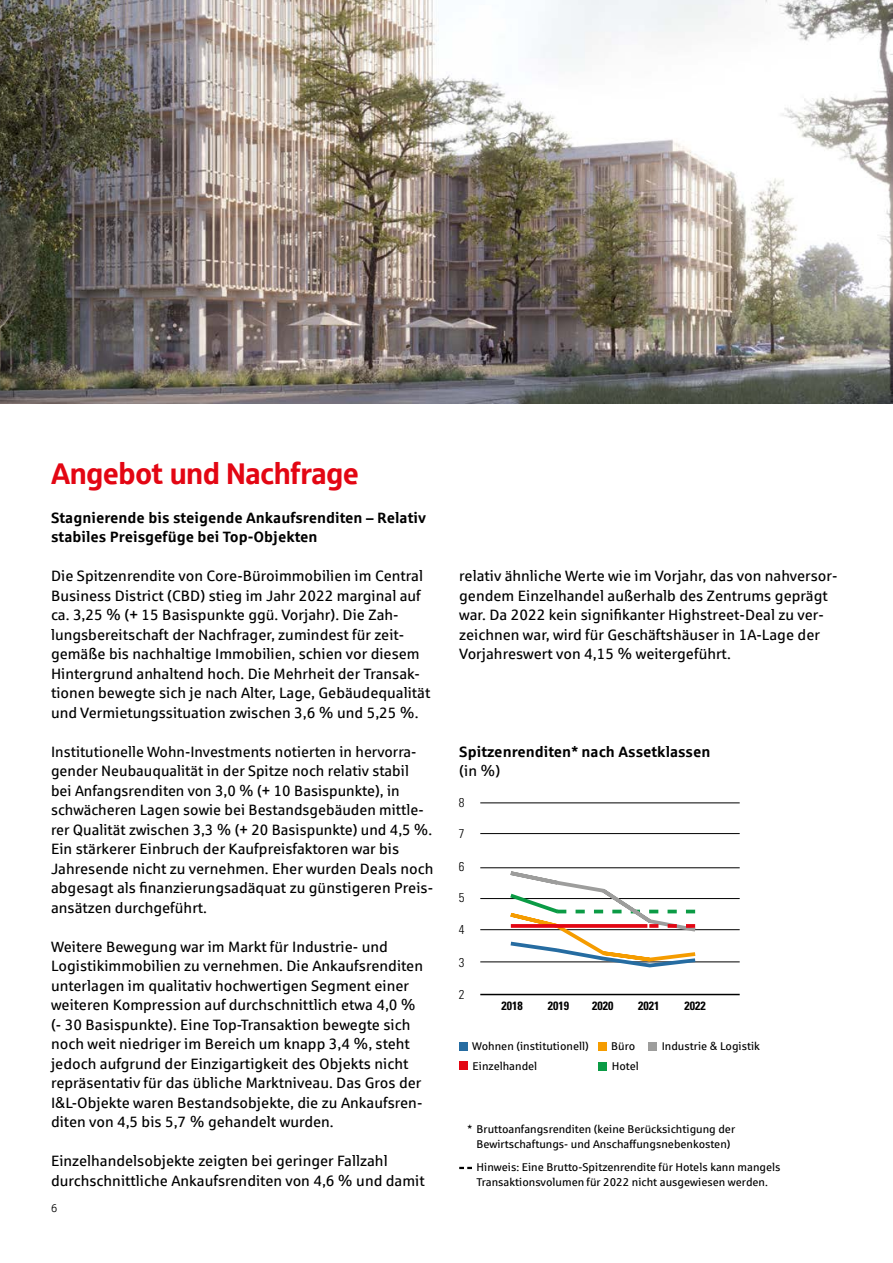
<style>
.page{position:relative;width:893px;height:1263px;background:#fff}
.page>*{position:absolute;margin:0;border:0;box-sizing:border-box;transform-origin:0 0}
.t1{font:30px "Sparkasse Head";color:#e30613}
.t2{font:15px/19.5px "Sparkasse Rg";color:#000}
.t3{font:700 15px/19.5px "Sparkasse Rg";color:#000}
.t4{font:300 condensed 12.75px "Univers LT Std";color:#000}
.t5{font:700 condensed 12px "Univers LT Std";color:#000}
.t6{font:11.25px/15px "Sparkasse Rg";color:#000;text-align:center}
.t7{font:11.25px "Sparkasse Lt";color:#000}
</style>
<div class="page">
<svg style="left:459px;top:1167px;width:13px;height:2px"></svg>
<hr style="left:480px;top:803px;width:260px;height:1px;background:#000">
<hr style="left:480px;top:833px;width:260px;height:1px;background:#000">
<hr style="left:480px;top:867px;width:260px;height:1px;background:#000">
<hr style="left:480px;top:898px;width:260px;height:1px;background:#000">
<hr style="left:480px;top:929px;width:260px;height:1px;background:#000">
<hr style="left:480px;top:962px;width:260px;height:1px;background:#000">
<hr style="left:480px;top:994px;width:260px;height:1px;background:#000">
<svg style="left:506px;top:871px;width:193px;height:97px"></svg>
<img style="left:0;top:0;width:893px;height:404px">
<div style="left:598px;top:1042px;width:9px;height:9px;background:#f59c00"></div>
<div style="left:459px;top:1042px;width:9px;height:8px;background:#266ca1"></div>
<div style="left:648px;top:1042px;width:9px;height:8px;background:#9d9d9c"></div>
<div style="left:598px;top:1062px;width:9px;height:8px;background:#0b9b45"></div>
<div style="left:459px;top:1061px;width:9px;height:9px;background:#e30613"></div>
<h1 class="t1" style="left:51px;top:454px;width:309px">Angebot und Nachfrage</h1>
<p class="t3" style="left:51px;top:507px;width:376px">Stagnierende bis steigende Ankaufsrenditen – Relativ stabiles Preisgefüge bei Top-Objekten</p>
<p class="t2" style="left:51px;top:566px;width:381px">Die Spitzenrendite von Core-Büroimmobilien im Central Business District (CBD) stieg im Jahr 2022 marginal auf ca. 3,25 % (+ 15 Basispunkte ggü. Vorjahr). Die Zah&shy;lungsbereitschaft der Nachfrager, zumindest für zeit&shy;gemäße bis nachhaltige Immobilien, schien vor diesem Hintergrund anhaltend hoch. Die Mehrheit der Transak&shy;tionen bewegte sich je nach Alter, Lage, Gebäudequalität und Vermietungssituation zwischen 3,6 % und 5,25 %.</p>
<p class="t2" style="left:51px;top:741px;width:384px">Institutionelle Wohn-Investments notierten in hervorra&shy;gender Neubauqualität in der Spitze noch relativ stabil<br>bei Anfangsrenditen von 3,0 % (+ 10 Basispunkte), in schwächeren Lagen sowie bei Bestandsgebäuden mittle&shy;rer Qualität zwischen 3,3 % (+ 20 Basispunkte) und 4,5 %.<br>Ein stärkerer Einbruch der Kaufpreisfaktoren war bis Jahresende nicht zu vernehmen. Eher wurden Deals noch abgesagt als finanzierungsadäquat zu günstigeren Preis&shy;ansätzen durchgeführt.</p>
<p class="t2" style="left:51px;top:936px;width:374px">Weitere Bewegung war im Markt für Industrie- und Logistikimmobilien zu vernehmen. Die Ankaufsrenditen unterlagen im qualitativ hochwertigen Segment einer weiteren Kompression auf durchschnittlich etwa 4,0 % (- 30 Basispunkte). Eine Top-Transaktion bewegte sich noch weit niedriger im Bereich um knapp 3,4 %, steht jedoch aufgrund der Einzigartigkeit des Objekts nicht repräsentativ für das übliche Marktniveau. Das Gros der I&amp;L-Objekte waren Bestandsobjekte, die zu Ankaufsren&shy;diten von 4,5 bis 5,7 % gehandelt wurden.</p>
<p class="t2" style="left:51px;top:1151px;width:375px">Einzelhandelsobjekte zeigten bei geringer Fallzahl durchschnittliche Ankaufsrenditen von 4,6 % und damit</p>
<p class="t7" style="left:51px;top:1201px;width:8px">6</p>
<p class="t2" style="left:459px;top:566px;width:380px">relativ ähnliche Werte wie im Vorjahr, das von nahversor&shy;gendem Einzelhandel außerhalb des Zentrums geprägt war. Da 2022 kein signifikanter Highstreet-Deal zu ver&shy;zeichnen war, wird für Geschäftshäuser in 1A-Lage der Vorjahreswert von 4,15 % weitergeführt.</p>
<p class="t3" style="left:459px;top:741px;width:253px">Spitzenrenditen* nach Assetklassen</p>
<p class="t2" style="left:459px;top:761px;width:42px">(in %)</p>
<p class="t4" style="left:459px;top:795px;width:7px">8</p>
<p class="t4" style="left:459px;top:826px;width:7px">7</p>
<p class="t4" style="left:459px;top:859px;width:7px">6</p>
<p class="t4" style="left:459px;top:890px;width:7px">5</p>
<p class="t4" style="left:459px;top:922px;width:7px">4</p>
<p class="t4" style="left:459px;top:954px;width:7px">3</p>
<p class="t4" style="left:459px;top:986px;width:7px">2</p>
<p class="t5" style="left:501px;top:998px;width:23px">2018</p>
<p class="t5" style="left:548px;top:998px;width:23px">2019</p>
<p class="t5" style="left:592px;top:998px;width:23px">2020</p>
<p class="t5" style="left:638px;top:998px;width:23px">2021</p>
<p class="t5" style="left:684px;top:998px;width:23px">2022</p>
<p class="t6" style="left:472px;top:1038px;width:118px">Wohnen (institutionell)</p>
<p class="t6" style="left:611px;top:1038px;width:26px">Büro</p>
<p class="t6" style="left:662px;top:1038px;width:100px">Industrie &amp; Logistik</p>
<p class="t6" style="left:473px;top:1058px;width:66px">Einzelhandel</p>
<p class="t6" style="left:612px;top:1058px;width:29px">Hotel</p>
<p class="t6" style="left:468px;top:1121px;width:269px">* Bruttoanfangsrenditen (keine Berücksichtigung der<br>Bewirtschaftungs- und Anschaffungsnebenkosten)</p>
<p class="t6" style="left:477px;top:1159px;width:305px;text-align:left">Hinweis: Eine Brutto-Spitzenrendite für Hotels kann mangels<br>Transaktionsvolumen für 2022 nicht ausgewiesen werden.</p>
</div>
